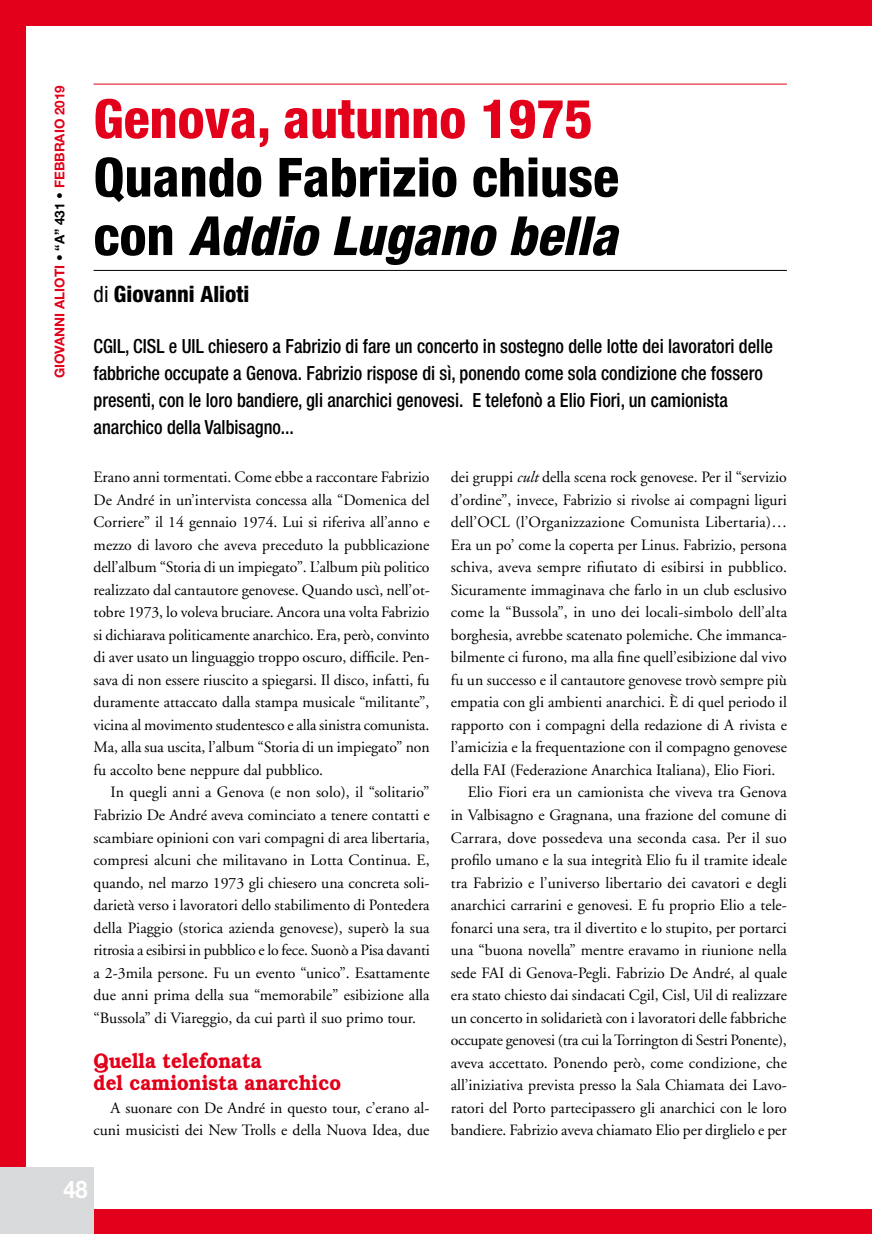
<style>
.page{position:relative;width:872px;height:1234px;background:#fff}
.page>*{position:absolute;margin:0;border:0;box-sizing:border-box;transform-origin:0 0}
.t1{font:800 condensed 54px/58.5px "Helvetica Neue LT Std";color:#000}
.t2{font:800 condensed 54px "Helvetica Neue LT Std";color:#e2001a}
.t3{font:700 24.15px "Helvetica Neue LT Std";color:#fff;scale:.9 1}
.t4{font:800 condensed 22.5px "Helvetica Neue LT Std";color:#000}
.t5{font:600 21px/22.5px "Bookman";color:#e2001a;scale:.9 1}
.t6{font:500 condensed 19.5px/27px "Helvetica Neue LT Std";color:#000;scale:.94 1}
.t7{font:15.75px/22.5px "Adobe Garamond";color:#000;text-align:justify}
.t8{font:700 13.5px "Helvetica Neue LT Std";color:#e2001a}
.s1{color:#000}
.s2{font-style:italic}
.s3{font-weight:400}
</style>
<div class="page">
<hr style="left:94px;top:84px;width:693px;height:1px;background:#e2001a">
<hr style="left:94px;top:270px;width:693px;height:1px;background:#000">
<div style="left:0;top:1208px;width:872px;height:25px;background:#e2001a"></div>
<div style="left:0;top:0;width:872px;height:26px;background:#e2001a"></div>
<div style="left:0;top:0;width:26px;height:1233px;background:#e2001a"></div>
<div style="left:0;top:1167px;width:94px;height:66px;background:#d9dadb"></div>
<p class="t8" style="left:51px;top:378px;width:295px;rotate:-90deg">GIOVANNI ALIOTI <span class="s1">• “A” 431 •</span> FEBBRAIO 2019</p>
<h1 class="t2" style="left:94px;top:85px;width:500px">Genova, autunno 1975</h1>
<h1 class="t1" style="left:94px;top:147px;width:527px">Quando Fabrizio chiuse con <span class="s2">Addio Lugano bella</span></h1>
<h3 class="t4" style="left:94px;top:280px;width:157px"><span class="s3">di</span> Giovanni Alioti</h3>
<p class="t6" style="left:94px;top:332px;width:724px">CGIL, CISL e UIL chiesero a Fabrizio di fare un concerto in sostegno delle lotte dei lavoratori delle fabbriche occupate a Genova. Fabrizio rispose di sì, ponendo come sola condizione che fossero presenti, con le loro bandiere, gli anarchici genovesi. E telefonò a Elio Fiori, un camionista anarchico della Valbisagno...</p>
<p class="t7" style="left:94px;top:466px;width:338px">Erano anni tormentati. Come ebbe a raccontare Fabrizio De André in un’intervista concessa alla “Domenica del Corriere” il 14 gennaio 1974. Lui si riferiva all’anno e mezzo di lavoro che aveva preceduto la pubblicazione dell’album “Storia di un impiegato”. L’album più politico realizzato dal cantautore genovese. Quando uscì, nell’ot&shy;tobre 1973, lo voleva bruciare. Ancora una volta Fabrizio si dichiarava politicamente anarchico. Era, però, convinto di aver usato un linguaggio troppo oscuro, difficile. Pen&shy;sava di non essere riuscito a spiegarsi. Il disco, infatti, fu duramente attaccato dalla stampa musicale “militante”, vicina al movimento studentesco e alla sinistra comunista.<br>Ma, alla sua uscita, l’album “Storia di un impiegato” non fu accolto bene neppure dal pubblico.</p>
<p class="t7" style="left:94px;top:781px;width:338px;text-indent:17px">In quegli anni a Genova (e non solo), il “solitario” Fabrizio De André aveva cominciato a tenere contatti e scambiare opinioni con vari compagni di area libertaria, compresi alcuni che militavano in Lotta Continua. E, quando, nel marzo 1973 gli chiesero una concreta soli&shy;darietà verso i lavoratori dello stabilimento di Pontedera della Piaggio (storica azienda genovese), superò la sua ritrosia a esibirsi in pubblico e lo fece. Suonò a Pisa davanti a 2-3mila persone. Fu un evento “unico”. Esattamente due anni prima della sua “memorabile” esibizione alla “Bussola” di Viareggio, da cui partì il suo primo tour.</p>
<h3 class="t5" style="left:94px;top:1048px;width:276px">Quella telefonata<br>del camionista anarchico</h3>
<p class="t7" style="left:94px;top:1096px;width:337px;text-align:right">A suonare con De André in questo tour, c’erano al&shy;cuni musicisti dei New Trolls e della Nuova Idea, due</p>
<p class="t7" style="left:451px;top:466px;width:337px">dei gruppi <span class="s2">cult</span> della scena rock genovese. Per il “servizio</p>
<p class="t7" style="left:451px;top:488px;width:337px">d’ordine”, invece, Fabrizio si rivolse ai compagni liguri</p>
<p class="t7" style="left:451px;top:511px;width:338px">dell’OCL (l’Organizzazione Comunista Libertaria)…</p>
<p class="t7" style="left:451px;top:533px;width:337px">Era un po’ come la coperta per Linus. Fabrizio, persona</p>
<p class="t7" style="left:451px;top:556px;width:338px">schiva, aveva sempre rifiutato di esibirsi in pubblico.</p>
<p class="t7" style="left:451px;top:578px;width:337px">Sicuramente immaginava che farlo in un club esclusivo</p>
<p class="t7" style="left:451px;top:601px;width:338px">come la “Bussola”, in uno dei locali-simbolo dell’alta</p>
<p class="t7" style="left:451px;top:623px;width:337px">borghesia, avrebbe scatenato polemiche. Che immanca-</p>
<p class="t7" style="left:451px;top:646px;width:337px">bilmente ci furono, ma alla fine quell’esibizione dal vivo</p>
<p class="t7" style="left:451px;top:669px;width:337px">fu un successo e il cantautore genovese trovò sempre più</p>
<p class="t7" style="left:451px;top:691px;width:337px">empatia con gli ambienti anarchici. È di quel periodo il</p>
<p class="t7" style="left:451px;top:714px;width:337px">rapporto con i compagni della redazione di A rivista e</p>
<p class="t7" style="left:451px;top:736px;width:337px">l’amicizia e la frequentazione con il compagno genovese</p>
<p class="t7" style="left:451px;top:759px;width:326px">della FAI (Federazione Anarchica Italiana), Elio Fiori.</p>
<p class="t7" style="left:468px;top:781px;width:320px">Elio Fiori era un camionista che viveva tra Genova</p>
<p class="t7" style="left:451px;top:804px;width:337px">in Valbisagno e Gragnana, una frazione del comune di</p>
<p class="t7" style="left:451px;top:826px;width:337px">Carrara, dove possedeva una seconda casa. Per il suo</p>
<p class="t7" style="left:451px;top:849px;width:337px">profilo umano e la sua integrità Elio fu il tramite ideale</p>
<p class="t7" style="left:451px;top:871px;width:337px">tra Fabrizio e l’universo libertario dei cavatori e degli</p>
<p class="t7" style="left:451px;top:894px;width:337px">anarchici carrarini e genovesi. E fu proprio Elio a tele-</p>
<p class="t7" style="left:451px;top:916px;width:337px">fonarci una sera, tra il divertito e lo stupito, per portarci</p>
<p class="t7" style="left:451px;top:939px;width:337px">una “buona novella” mentre eravamo in riunione nella</p>
<p class="t7" style="left:451px;top:961px;width:337px">sede FAI di Genova-Pegli. Fabrizio De André, al quale</p>
<p class="t7" style="left:451px;top:984px;width:337px">era stato chiesto dai sindacati Cgil, Cisl, Uil di realizzare</p>
<p class="t7" style="left:451px;top:1006px;width:337px">un concerto in solidarietà con i lavoratori delle fabbriche</p>
<p class="t7" style="left:451px;top:1029px;width:337px">occupate genovesi (tra cui la Torrington di Sestri Ponente),</p>
<p class="t7" style="left:451px;top:1051px;width:338px">aveva accettato. Ponendo però, come condizione, che</p>
<p class="t7" style="left:451px;top:1074px;width:337px">all’iniziativa prevista presso la Sala Chiamata dei Lavo-</p>
<p class="t7" style="left:451px;top:1096px;width:337px">ratori del Porto partecipassero gli anarchici con le loro</p>
<p class="t7" style="left:451px;top:1119px;width:337px">bandiere. Fabrizio aveva chiamato Elio per dirglielo e per</p>
<h2 class="t3" style="left:63px;top:1174px;width:28px">48</h2>
</div>
